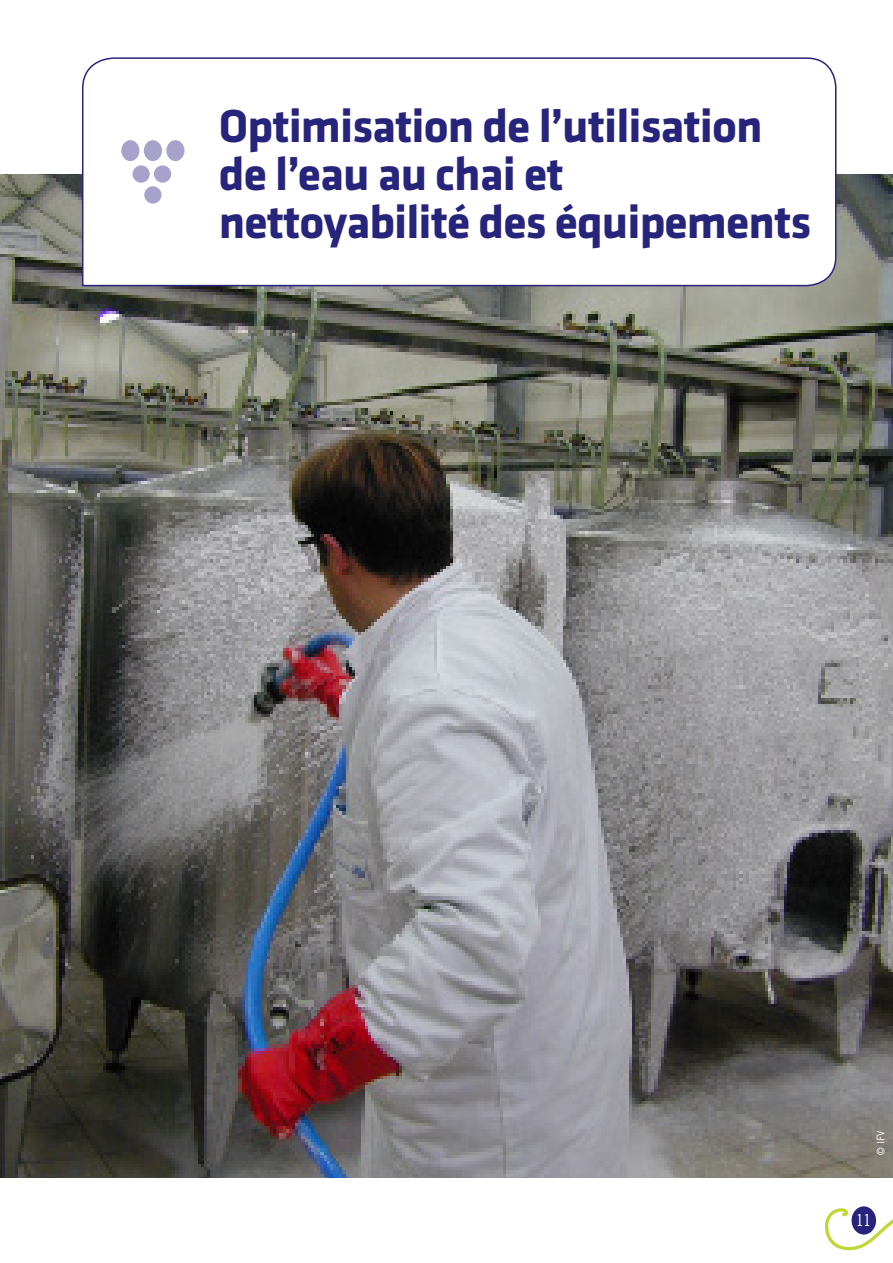
<style>
.page{position:relative;width:893px;height:1263px;background:#fff}
.page>*{position:absolute;margin:0;border:0;box-sizing:border-box;transform-origin:0 0}
.t1{font:700 48px/48px "Klavika";letter-spacing:-.02em;color:#26247b}
.t2{font:16.5px "Trade Gothic LT Std Cn 18";color:#fff}
.t3{font:10.5px "Trade Gothic LT Std";color:#fff;scale:.9 1}
</style>
<div class="page">
<svg style="left:825px;top:1206px;width:68px;height:45px"></svg>
<img style="left:0;top:174px;width:893px;height:1004px">
<svg style="left:81px;top:57px;width:756px;height:230px"></svg>
<div style="left:121px;top:140px;width:18px;height:21px;background:#a6a2c9;border-radius:50%"></div>
<div style="left:144px;top:140px;width:18px;height:21px;background:#a6a2c9;border-radius:50%"></div>
<div style="left:144px;top:186px;width:18px;height:18px;background:#a6a2c9;border-radius:50%"></div>
<div style="left:166px;top:140px;width:18px;height:21px;background:#a6a2c9;border-radius:50%"></div>
<div style="left:132px;top:165px;width:18px;height:18px;background:#a6a2c9;border-radius:50%"></div>
<div style="left:154px;top:165px;width:17px;height:18px;background:#a6a2c9;border-radius:50%"></div>
<p class="t1" style="left:219px;top:103px;width:594px">Optimisation de l’utilisation de l’eau au chai et nettoyabilité des équipements</p>
<p class="t3" style="left:874px;top:1154px;width:28px;rotate:-90deg">© IFV</p>
<p class="t2" style="left:856px;top:1211px;width:16px">11</p>
</div>
